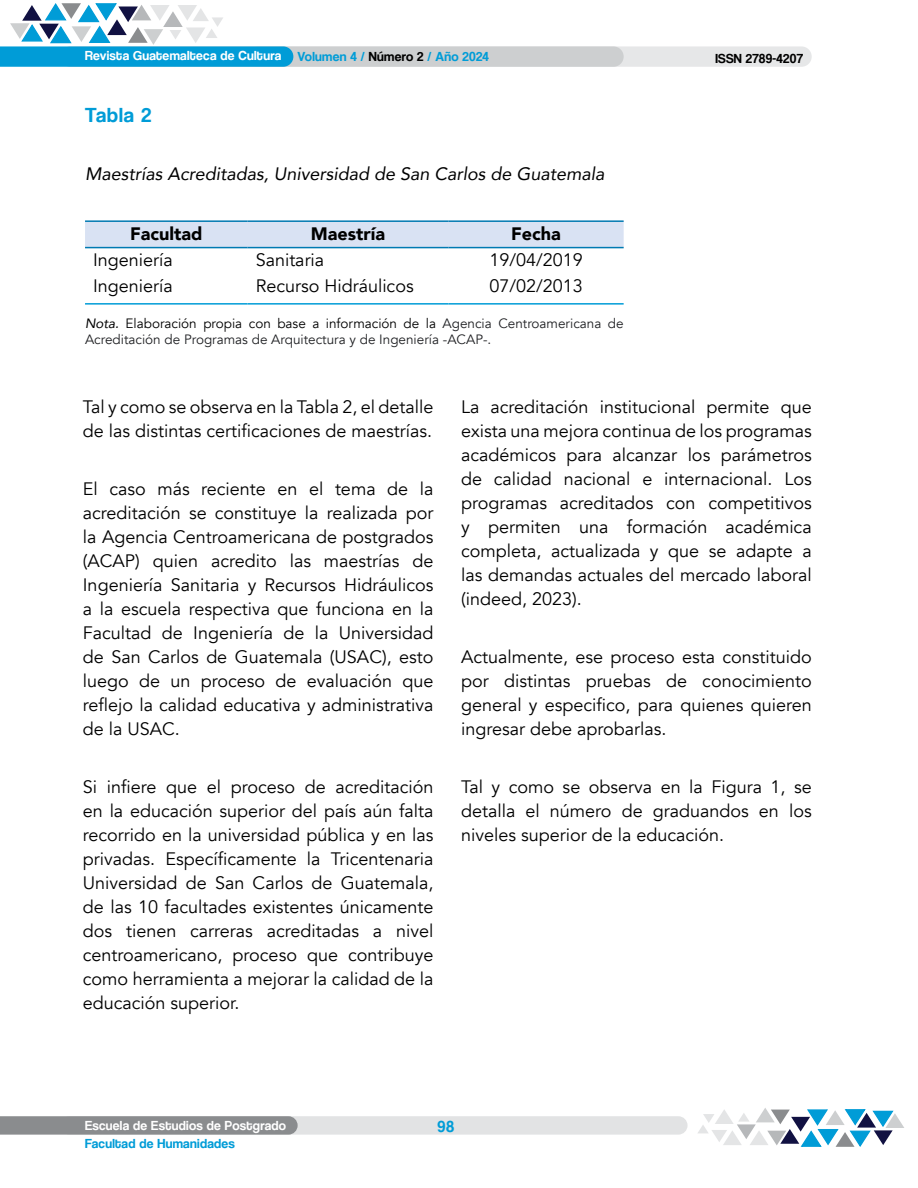
<style>
.page{position:relative;width:918px;height:1188px;background:#fff}
.page>*{position:absolute;margin:0;border:0;box-sizing:border-box;transform-origin:0 0}
.t1{font:21px "Coolvetica Rg";letter-spacing:.05em;color:#009cd7}
.t2{font:18px/24px "Avenir";color:#000;text-align:justify}
.t3{font:italic 18px "Avenir";color:#000}
.t4{font:900 18px "Avenir";color:#000}
.t5{font:16.5px "Coolvetica Rg";color:#009cd7}
.t6{font:13.5px/16.2px "Avenir";color:#202124}
.t7{font:13.5px "Coolvetica Rg";letter-spacing:.025em;color:#fff}
.t8{font:13.5px "Coolvetica Rg";letter-spacing:.025em;color:#009cd7}
.t9{font:13.5px "Coolvetica Rg";letter-spacing:.025em;color:#000}
.s1{color:#009cd7}
.s2{color:#000}
.s3{font-style:italic;color:#000}
</style>
<div class="page">
<div style="left:60px;top:1116px;width:628px;height:19px;background:#e2e3e4;border-radius:9px"></div>
<div style="left:248px;top:46px;width:564px;height:21px;background:#e6e7e8;border-radius:10px"></div>
<div style="left:60px;top:46px;width:564px;height:21px;background:#cdcfd0;border-radius:10px"></div>
<svg style="left:0;top:1116px;width:298px;height:19px;background:#8d8f91"></svg>
<svg style="left:0;top:3px;width:293px;height:64px"></svg>
<svg style="left:698px;top:1108px;width:206px;height:39px"></svg>
<div style="left:85px;top:222px;width:539px;height:25px;background:#d9e2f3"></div>
<hr style="left:85px;top:220px;width:163px;height:2px;background:#007ab2">
<hr style="left:248px;top:220px;width:200px;height:2px;background:#007ab2">
<hr style="left:448px;top:220px;width:176px;height:2px;background:#007ab2">
<hr style="left:85px;top:247px;width:163px;height:1px;background:#007ab2">
<hr style="left:248px;top:247px;width:200px;height:1px;background:#007ab2">
<hr style="left:448px;top:247px;width:176px;height:1px;background:#007ab2">
<hr style="left:85px;top:303px;width:163px;height:2px;background:#009cd7">
<hr style="left:248px;top:303px;width:200px;height:2px;background:#009cd7">
<hr style="left:448px;top:303px;width:176px;height:2px;background:#009cd7">
<p class="t7" style="left:85px;top:48px;width:405px">Revista Guatemalteca de Cultura <span class="s1">Volumen 4 /</span> <span class="s2">Número 2</span> <span class="s1">/ Año 2024</span></p>
<p class="t1" style="left:85px;top:103px;width:67px">Tabla 2</p>
<p class="t3" style="left:85px;top:163px;width:521px">Maestrías Acreditadas, Universidad de San Carlos de Guatemala</p>
<p class="t4" style="left:130px;top:218px;width:74px">Facultad</p>
<p class="t4" style="left:311px;top:218px;width:76px">Maestría</p>
<p class="t4" style="left:511px;top:218px;width:51px">Fecha</p>
<p class="t2" style="left:93px;top:248px;width:81px">Ingeniería</p>
<p class="t2" style="left:256px;top:248px;width:70px">Sanitaria</p>
<p class="t2" style="left:489px;top:248px;width:95px">19/04/2019</p>
<p class="t2" style="left:93px;top:274px;width:81px">Ingeniería</p>
<p class="t2" style="left:256px;top:274px;width:159px">Recurso Hidráulicos</p>
<p class="t2" style="left:489px;top:274px;width:95px">07/02/2013</p>
<p class="t6" style="left:85px;top:315px;width:540px"><span class="s3">Nota.</span> <span class="s2">Elaboración propia con base a información de la</span> Agencia Centroamericana de<br>Acreditación de Programas de Arquitectura y de Ingeniería -ACAP-.</p>
<p class="t9" style="left:715px;top:50px;width:89px">ISSN 2789-4207</p>
<p class="t2" style="left:83px;top:395px;width:352px">Tal y como se observa en la Tabla 2, el detalle de las distintas certificaciones de maestrías.</p>
<p class="t2" style="left:83px;top:477px;width:352px">El caso más reciente en el tema de la acreditación se constituye la realizada por la Agencia Centroamericana de postgrados (ACAP) quien acredito las maestrías de Ingeniería Sanitaria y Recursos Hidráulicos a la escuela respectiva que funciona en la Facultad de Ingeniería de la Universidad de San Carlos de Guatemala (USAC), esto luego de un proceso de evaluación que reflejo la calidad educativa y administrativa de la USAC.</p>
<p class="t2" style="left:83px;top:775px;width:352px">Si infiere que el proceso de acreditación en la educación superior del país aún falta recorrido en la universidad pública y en las privadas. Específicamente la Tricentenaria Universidad de San Carlos de Guatemala, de las 10 facultades existentes únicamente dos tienen carreras acreditadas a nivel centroamericano, proceso que contribuye como herramienta a mejorar la calidad de la educación superior.</p>
<p class="t2" style="left:461px;top:395px;width:352px">La acreditación institucional permite que exista una mejora continua de los programas académicos para alcanzar los parámetros de calidad nacional e internacional. Los programas acreditados con competitivos y permiten una formación académica completa, actualizada y que se adapte a las demandas actuales del mercado laboral (indeed, 2023).</p>
<p class="t2" style="left:461px;top:645px;width:352px">Actualmente, ese proceso esta constituido por distintas pruebas de conocimiento general y especifico, para quienes quieren ingresar debe aprobarlas.</p>
<p class="t2" style="left:461px;top:775px;width:352px">Tal y como se observa en la Figura 1, se detalla el número de graduandos en los niveles superior de la educación.</p>
<p class="t7" style="left:85px;top:1117px;width:203px">Escuela de Estudios de Postgrado</p>
<p class="t8" style="left:85px;top:1135px;width:151px">Facultad de Humanidades</p>
<p class="t5" style="left:438px;top:1117px;width:18px">98</p>
</div>
